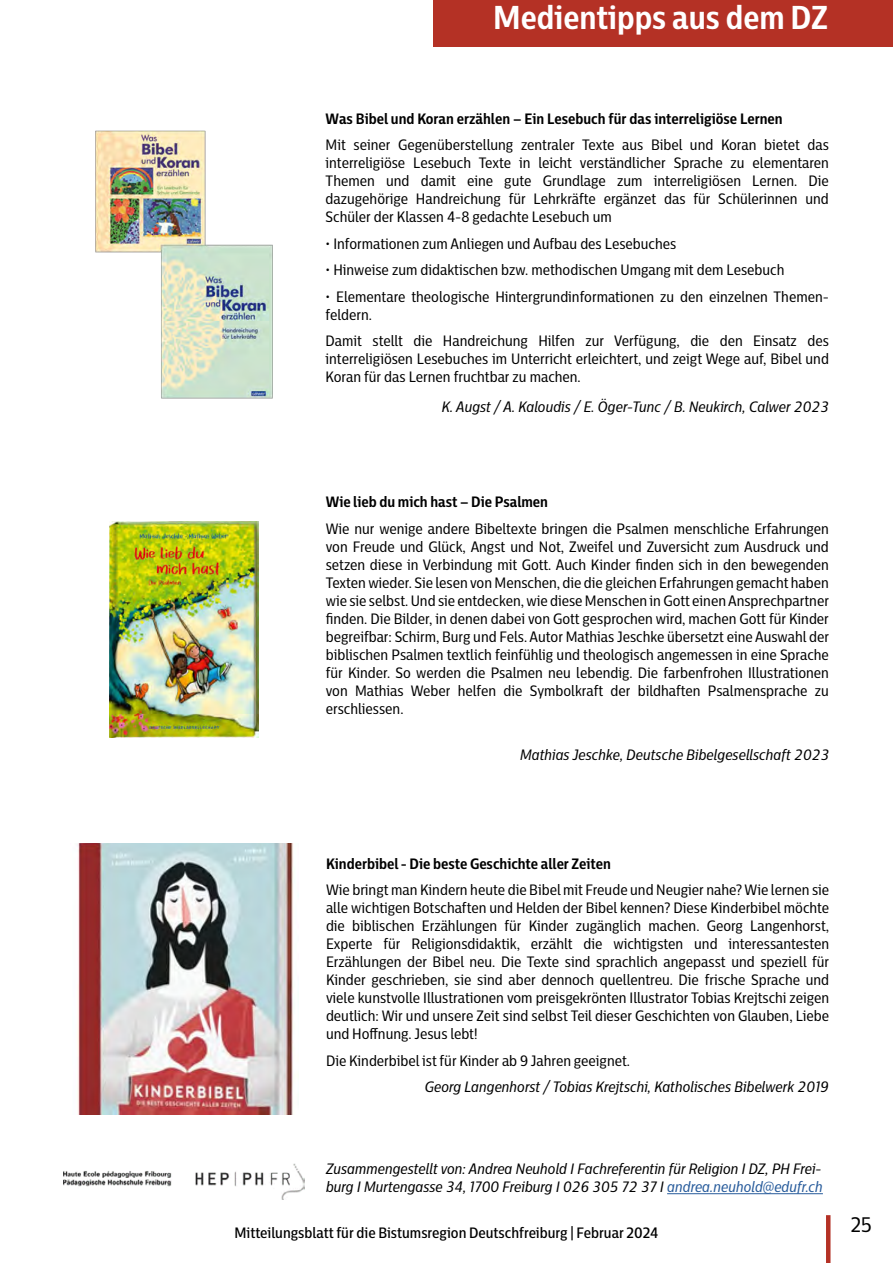
<style>
.page{position:relative;width:893px;height:1263px;background:#fff}
.page>*{position:absolute;margin:0;border:0;box-sizing:border-box;transform-origin:0 0}
.t1{font:700 33px "Centrale Sans Cnd";color:#fff}
.t2{font:21px "Centrale Sans Cnd";color:#000}
.t3{font:15px/18px "Centrale Sans Cnd";color:#000;text-align:justify}
.t4{font:italic 15px/18px "Centrale Sans Cnd";color:#000}
.t5{font:700 15px "Centrale Sans Cnd";color:#000}
.t6{font:500 15px "Centrale Sans Cnd";color:#000}
.s1{color:#275b9b}
</style>
<div class="page">
<div style="left:434px;top:0;width:459px;height:47px;background:#b43125"></div>
<hr style="left:826px;top:1215px;width:4px;height:48px;background:#b43125">
<img style="left:64px;top:1163px;width:241px;height:36px">
<hr style="left:667px;top:1193px;width:156px;height:1px;background:#275b9b">
<img style="left:95px;top:130px;width:178px;height:269px">
<img style="left:110px;top:521px;width:149px;height:216px">
<img style="left:77px;top:843px;width:217px;height:271px">
<h1 class="t1" style="left:493px;top:-3px;width:336px">Medientipps aus dem DZ</h1>
<p class="t5" style="left:326px;top:109px;width:458px">Was Bibel und Koran erzählen – Ein Lesebuch für das interreligiöse Lernen</p>
<p class="t3" style="left:326px;top:136px;width:505px">Mit seiner Gegenüberstellung zentraler Texte aus Bibel und Koran bietet das interreligiöse Lesebuch Texte in leicht verständlicher Sprache zu elementaren Themen und damit eine gute Grundlage zum interreligiösen Lernen. Die dazugehörige Handreichung für Lehrkräfte ergänzet das für Schülerinnen und Schüler der Klassen 4-8 gedachte Lesebuch um</p>
<p class="t3" style="left:326px;top:234px;width:352px">• Informationen zum Anliegen und Aufbau des Lesebuches</p>
<p class="t3" style="left:326px;top:261px;width:460px">• Hinweise zum didaktischen bzw. methodischen Umgang mit dem Lesebuch</p>
<p class="t3" style="left:326px;top:287px;width:505px">• Elementare theologische Hintergrundinformationen zu den einzelnen Themen&shy;feldern.</p>
<p class="t3" style="left:326px;top:332px;width:505px">Damit stellt die Handreichung Hilfen zur Verfügung, die den Einsatz des interreligiösen Lesebuches im Unterricht erleichtert, und zeigt Wege auf, Bibel und Koran für das Lernen fruchtbar zu machen.</p>
<p class="t4" style="left:442px;top:397px;width:388px">K. Augst / A. Kaloudis / E. Öger-Tunc / B. Neukirch, Calwer 2023</p>
<p class="t5" style="left:326px;top:492px;width:224px">Wie lieb du mich hast – Die Psalmen</p>
<p class="t3" style="left:326px;top:519px;width:505px">Wie nur wenige andere Bibeltexte bringen die Psalmen menschliche Erfahrungen von Freude und Glück, Angst und Not, Zweifel und Zuversicht zum Ausdruck und setzen diese in Verbindung mit Gott. Auch Kinder finden sich in den bewegenden Texten wieder. Sie lesen von Menschen, die die gleichen Erfahrungen gemacht haben wie sie selbst. Und sie entdecken, wie diese Menschen in Gott einen Ansprechpartner finden. Die Bilder, in denen dabei von Gott gesprochen wird, machen Gott für Kinder begreifbar: Schirm, Burg und Fels. Autor Mathias Jeschke übersetzt eine Auswahl der biblischen Psalmen textlich feinfühlig und theologisch angemessen in eine Sprache für Kinder. So werden die Psalmen neu lebendig. Die farbenfrohen Illustrationen von Mathias Weber helfen die Symbolkraft der bildhaften Psalmensprache zu erschliessen.</p>
<p class="t4" style="left:520px;top:745px;width:311px">Mathias Jeschke, Deutsche Bibelgesellschaft 2023</p>
<p class="t5" style="left:326px;top:854px;width:286px">Kinderbibel - Die beste Geschichte aller Zeiten</p>
<p class="t3" style="left:326px;top:881px;width:505px">Wie bringt man Kindern heute die Bibel mit Freude und Neugier nahe? Wie lernen sie alle wichtigen Botschaften und Helden der Bibel kennen? Diese Kinderbibel möchte die biblischen Erzählungen für Kinder zugänglich machen. Georg Langenhorst, Experte für Religionsdidaktik, erzählt die wichtigsten und interessantesten Erzählungen der Bibel neu. Die Texte sind sprachlich angepasst und speziell für Kinder geschrieben, sie sind aber dennoch quellentreu. Die frische Sprache und viele kunstvolle Illustrationen vom preisgekrönten Illustrator Tobias Krejtschi zeigen deutlich: Wir und unsere Zeit sind selbst Teil dieser Geschichten von Glauben, Liebe und Hoffnung. Jesus lebt!</p>
<p class="t3" style="left:326px;top:1051px;width:305px">Die Kinderbibel ist für Kinder ab 9 Jahren geeignet.</p>
<p class="t4" style="left:425px;top:1077px;width:406px">Georg Langenhorst / Tobias Krejtschi, Katholisches Bibelwerk 2019</p>
<p class="t4" style="left:326px;top:1159px;width:498px">Zusammengestellt von: Andrea Neuhold I Fachreferentin für Religion I DZ, PH Frei&shy;burg I Murtengasse 34, 1700 Freiburg I 026 305 72 37 I <span class="s1">andrea.neuhold@edufr.ch</span></p>
<p class="t6" style="left:234px;top:1223px;width:425px">Mitteilungsblatt für die Bistumsregion Deutschfreiburg | Februar 2024</p>
<h2 class="t2" style="left:851px;top:1211px;width:22px">25</h2>
</div>
